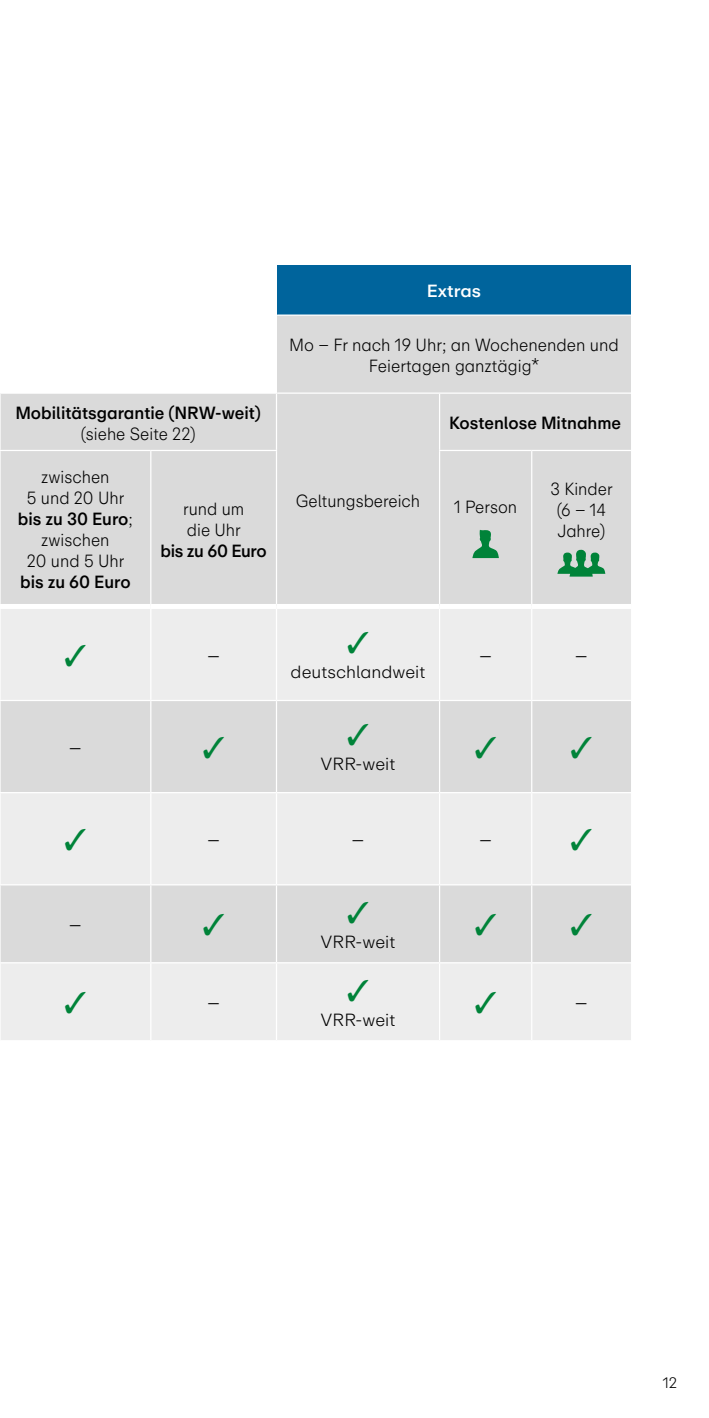
<style>
.page{position:relative;width:709px;height:1418px;background:#fff}
.page>*{position:absolute;margin:0;border:0;box-sizing:border-box;transform-origin:0 0}
.t1{font:300 20px "ABC Repro";color:#000}
.t2{font:300 17.5px/21px "ABC Repro";color:#000;text-align:center;scale:.93 1}
.t3{font:500 17.5px "ABC Repro";color:#000;scale:.93 1}
.t4{font:300 17.5px/21px "ABC Repro";color:#000;text-align:center;scale:.94 1}
.t5{font:300 17.5px "ABC Repro";color:#000}
.t6{font:500 17.5px "ABC Repro";letter-spacing:-.02em;color:#000;scale:.93 1}
.t7{font:500 17.5px "ABC Repro";color:#fff}
.t8{font:300 15px "ABC Repro";color:#000}
.s1{font-weight:500}
</style>
<div class="page">
<div style="left:1px;top:394px;width:630px;height:210px;background:#dadada"></div>
<svg style="left:1px;top:609px;width:630px;height:431px;background:#e5e5e5"></svg>
<hr style="left:0;top:450px;width:151px;height:1px;background:#fff">
<hr style="left:151px;top:450px;width:126px;height:1px;background:#fff">
<hr style="left:439px;top:450px;width:92px;height:1px;background:#fff">
<hr style="left:531px;top:450px;width:100px;height:1px;background:#fff">
<hr style="left:150px;top:609px;width:1px;height:91px;background:#fff">
<hr style="left:276px;top:609px;width:1px;height:91px;background:#fff">
<hr style="left:439px;top:609px;width:1px;height:91px;background:#fff">
<hr style="left:531px;top:609px;width:1px;height:91px;background:#fff">
<hr style="left:0;top:700px;width:151px;height:1px;background:#fff">
<hr style="left:151px;top:700px;width:125px;height:1px;background:#fff">
<hr style="left:150px;top:701px;width:1px;height:91px;background:#fff">
<hr style="left:276px;top:700px;width:163px;height:1px;background:#fff">
<hr style="left:276px;top:701px;width:1px;height:91px;background:#fff">
<hr style="left:439px;top:700px;width:92px;height:1px;background:#fff">
<hr style="left:439px;top:701px;width:1px;height:91px;background:#fff">
<hr style="left:531px;top:700px;width:100px;height:1px;background:#fff">
<hr style="left:531px;top:701px;width:1px;height:91px;background:#fff">
<hr style="left:0;top:792px;width:151px;height:1px;background:#fff">
<hr style="left:151px;top:792px;width:125px;height:1px;background:#fff">
<hr style="left:150px;top:793px;width:1px;height:91px;background:#fff">
<hr style="left:276px;top:792px;width:163px;height:1px;background:#fff">
<hr style="left:276px;top:793px;width:1px;height:91px;background:#fff">
<hr style="left:439px;top:792px;width:92px;height:1px;background:#fff">
<hr style="left:439px;top:793px;width:1px;height:91px;background:#fff">
<hr style="left:531px;top:792px;width:100px;height:1px;background:#fff">
<hr style="left:531px;top:793px;width:1px;height:91px;background:#fff">
<hr style="left:0;top:884px;width:151px;height:1px;background:#fff">
<hr style="left:151px;top:884px;width:125px;height:1px;background:#fff">
<hr style="left:150px;top:885px;width:1px;height:77px;background:#fff">
<hr style="left:276px;top:884px;width:163px;height:1px;background:#fff">
<hr style="left:276px;top:885px;width:1px;height:77px;background:#fff">
<hr style="left:439px;top:884px;width:92px;height:1px;background:#fff">
<hr style="left:439px;top:885px;width:1px;height:77px;background:#fff">
<hr style="left:531px;top:884px;width:100px;height:1px;background:#fff">
<hr style="left:531px;top:885px;width:1px;height:77px;background:#fff">
<hr style="left:0;top:962px;width:151px;height:1px;background:#fff">
<hr style="left:151px;top:962px;width:125px;height:1px;background:#fff">
<hr style="left:150px;top:963px;width:1px;height:77px;background:#fff">
<hr style="left:276px;top:962px;width:163px;height:1px;background:#fff">
<hr style="left:276px;top:963px;width:1px;height:77px;background:#fff">
<hr style="left:439px;top:962px;width:92px;height:1px;background:#fff">
<hr style="left:439px;top:963px;width:1px;height:77px;background:#fff">
<hr style="left:531px;top:962px;width:100px;height:1px;background:#fff">
<hr style="left:531px;top:963px;width:1px;height:77px;background:#fff">
<hr style="left:276px;top:394px;width:1px;height:56px;background:#fff">
<hr style="left:439px;top:394px;width:1px;height:56px;background:#fff">
<hr style="left:150px;top:451px;width:1px;height:153px;background:#fff">
<hr style="left:276px;top:451px;width:1px;height:153px;background:#fff">
<hr style="left:439px;top:451px;width:1px;height:153px;background:#fff">
<hr style="left:531px;top:451px;width:1px;height:153px;background:#fff">
<svg style="left:472px;top:529px;width:27px;height:29px"></svg>
<svg style="left:557px;top:549px;width:48px;height:27px"></svg>
<div style="left:277px;top:265px;width:354px;height:129px;background:#dadada"></div>
<div style="left:277px;top:265px;width:354px;height:50px;background:#00649c"></div>
<hr style="left:277px;top:314px;width:354px;height:2px;background:#fff">
<hr style="left:277px;top:392px;width:354px;height:2px;background:#fff">
<svg style="left:65px;top:644px;width:21px;height:22px"></svg>
<svg style="left:348px;top:632px;width:20px;height:21px"></svg>
<svg style="left:203px;top:736px;width:21px;height:22px"></svg>
<svg style="left:348px;top:724px;width:20px;height:21px"></svg>
<svg style="left:475px;top:736px;width:21px;height:22px"></svg>
<svg style="left:571px;top:736px;width:20px;height:22px"></svg>
<svg style="left:65px;top:828px;width:21px;height:22px"></svg>
<svg style="left:571px;top:828px;width:20px;height:22px"></svg>
<svg style="left:203px;top:913px;width:21px;height:22px"></svg>
<svg style="left:348px;top:901px;width:20px;height:22px"></svg>
<svg style="left:475px;top:913px;width:21px;height:22px"></svg>
<svg style="left:571px;top:913px;width:20px;height:22px"></svg>
<svg style="left:65px;top:991px;width:21px;height:22px"></svg>
<svg style="left:348px;top:979px;width:20px;height:22px"></svg>
<svg style="left:475px;top:991px;width:21px;height:22px"></svg>
<p class="t7" style="left:427px;top:280px;width:56px">Extras</p>
<p class="t3" style="left:15px;top:401px;width:265px">Mobilitätsgarantie (NRW-weit)</p>
<p class="t2" style="left:81px;top:423px;width:125px">(siehe Seite 22)</p>
<p class="t2" style="left:18px;top:466px;width:125px">zwischen<br>5 und 20 Uhr <span class="s1">bis zu 30 Euro</span>; zwischen<br>20 und 5 Uhr</p>
<p class="t3" style="left:20px;top:570px;width:120px">bis zu 60 Euro</p>
<p class="t2" style="left:183px;top:498px;width:67px;text-align:left">rund um die Uhr</p>
<p class="t6" style="left:160px;top:539px;width:116px">bis zu 60 Euro</p>
<p class="t4" style="left:289px;top:334px;width:352px">Mo – Fr nach 19 Uhr; an Wochen enden und<br>Feiertagen ganztägig*</p>
<p class="t2" style="left:296px;top:490px;width:135px">Geltungsbereich</p>
<p class="t3" style="left:449px;top:412px;width:186px">Kostenlose Mitnahme</p>
<p class="t2" style="left:454px;top:496px;width:69px">1 Person</p>
<p class="t2" style="left:550px;top:478px;width:68px">3 Kinder (6 – 14<br>Jahre)</p>
<p class="t1" style="left:207px;top:643px;width:14px">–</p>
<p class="t5" style="left:291px;top:661px;width:136px">deutschlandweit</p>
<p class="t1" style="left:479px;top:643px;width:14px">–</p>
<p class="t1" style="left:575px;top:643px;width:14px">–</p>
<p class="t1" style="left:69px;top:735px;width:14px">–</p>
<p class="t5" style="left:320px;top:753px;width:76px">VRR-weit</p>
<p class="t1" style="left:69px;top:912px;width:14px">–</p>
<p class="t1" style="left:207px;top:827px;width:14px">–</p>
<p class="t1" style="left:351px;top:827px;width:14px">–</p>
<p class="t1" style="left:479px;top:827px;width:14px">–</p>
<p class="t1" style="left:207px;top:990px;width:14px">–</p>
<p class="t5" style="left:320px;top:931px;width:76px">VRR-weit</p>
<p class="t5" style="left:320px;top:1008px;width:76px">VRR-weit</p>
<p class="t1" style="left:575px;top:990px;width:14px">–</p>
<p class="t8" style="left:662px;top:1373px;width:16px">12</p>
</div>
